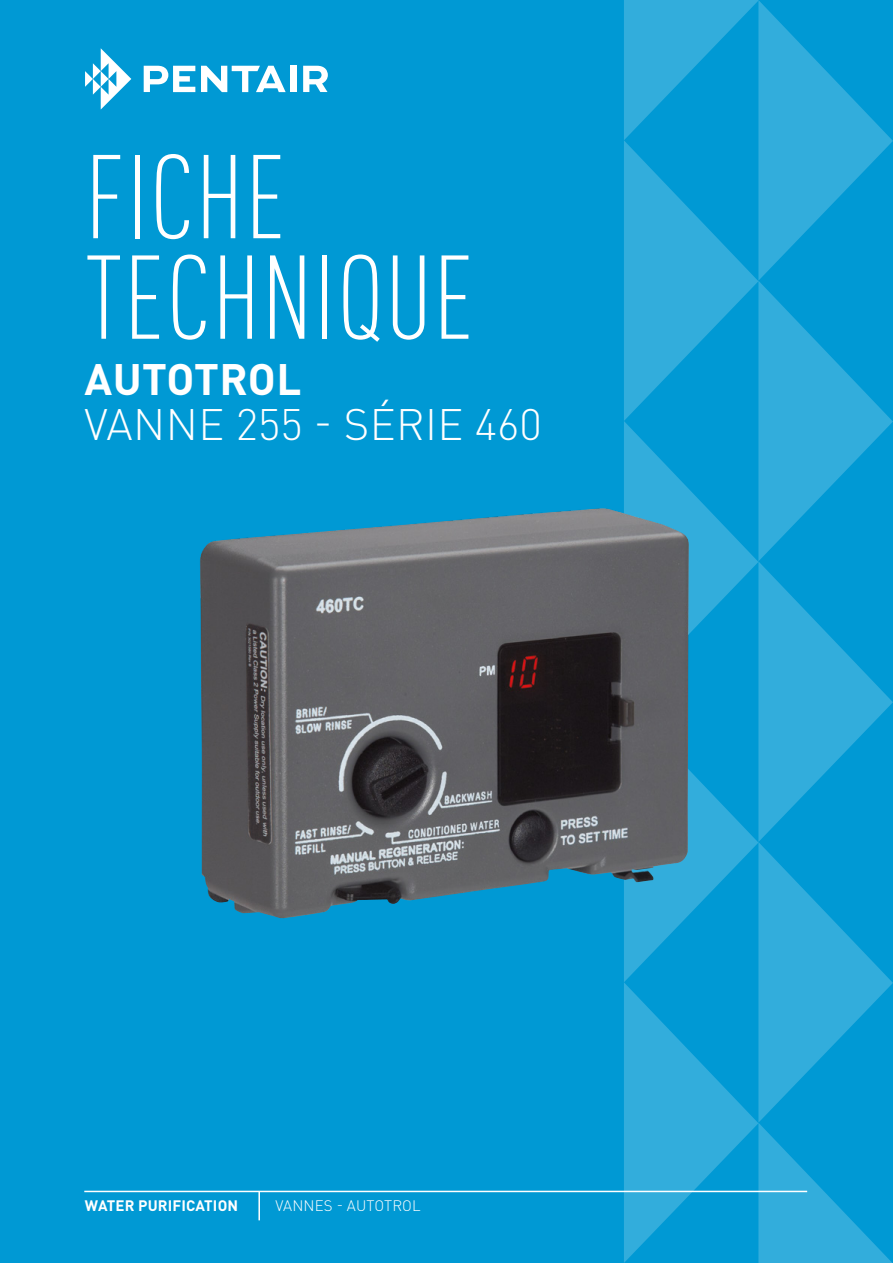
<style>
.page{position:relative;width:893px;height:1263px;background:#0099d4}
.page>*{position:absolute;margin:0;border:0;box-sizing:border-box;transform-origin:0 0}
.t1{font:300 condensed 117px/100.5px "DIN Pro";letter-spacing:.01em;color:#fff}
.t2{font:300 43.5px "DIN Pro";letter-spacing:.01em;color:#fff}
.t3{font:700 43.5px "DIN Pro";letter-spacing:.01em;color:#fff}
.t4{font:700 15px "DIN Pro";letter-spacing:.01em;color:#fff}
.t5{font:300 15px "DIN Pro";letter-spacing:.01em;color:#fff}
</style>
<div class="page">
<svg style="left:624px;top:0;width:269px;height:1263px"></svg>
<hr style="left:84px;top:1191px;width:723px;height:1px;background:#fff">
<hr style="left:258px;top:1191px;width:2px;height:29px;background:#fff">
<img style="left:200px;top:508px;width:489px;height:411px">
<svg style="left:85px;top:48px;width:46px;height:62px"></svg>
<svg style="left:144px;top:66px;width:51px;height:26px"></svg>
<svg style="left:201px;top:66px;width:85px;height:26px"></svg>
<div style="left:290px;top:66px;width:6px;height:26px;background:#fff"></div>
<svg style="left:303px;top:66px;width:25px;height:26px"></svg>
<h1 class="t1" style="left:85px;top:140px;width:391px">FICHE<br>TECHNIQUE</h1>
<p class="t3" style="left:85px;top:343px;width:218px">AUTOTROL</p>
<p class="t2" style="left:85px;top:390px;width:459px">VANNE 255 - SÉRIE 460</p>
<p class="t4" style="left:85px;top:1193px;width:155px">WATER PURIFICATION</p>
<p class="t5" style="left:276px;top:1194px;width:147px">VANNES - AUTOTROL</p>
</div>
